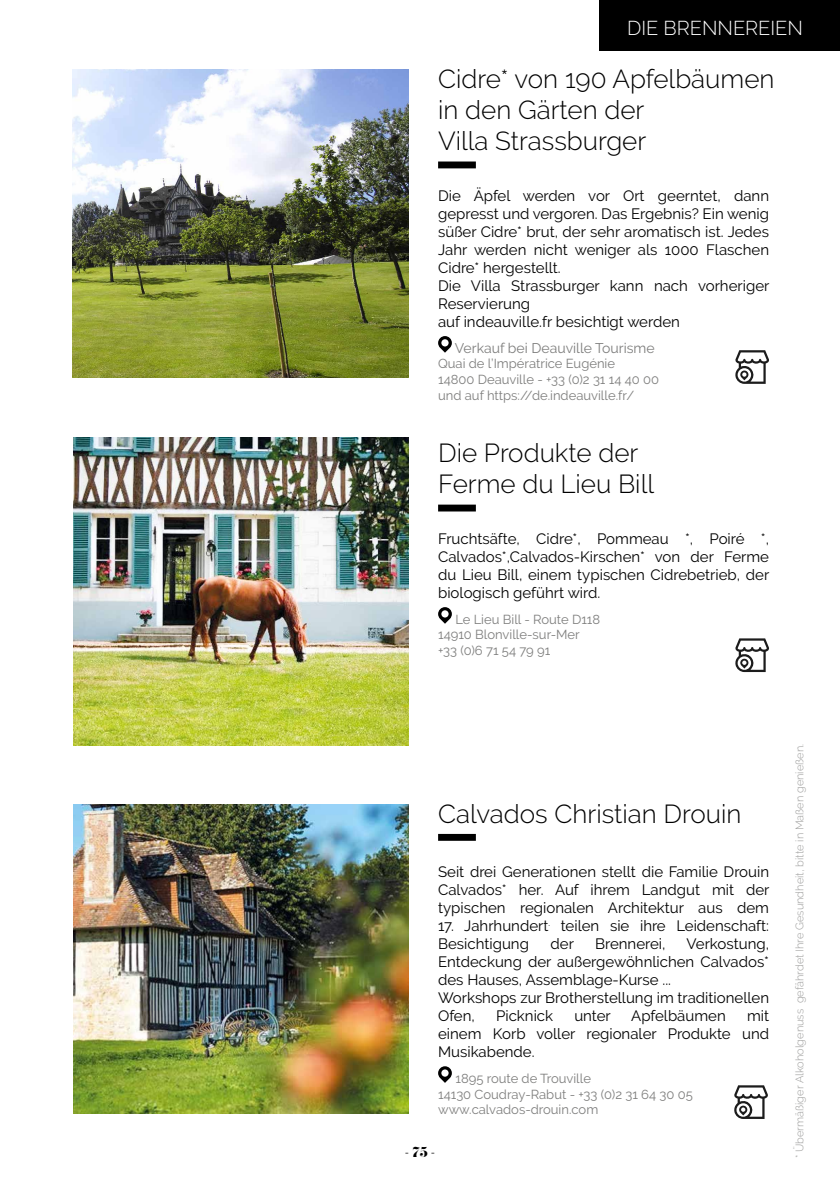
<style>
.page{position:relative;width:840px;height:1191px;background:#fff}
.page>*{position:absolute;margin:0;border:0;box-sizing:border-box;transform-origin:0 0}
.t1{font:300 26px/31.2px "Raleway";color:#000}
.t2{font:300 20px "Raleway";color:#fff}
.t3{font:15px/18px "Raleway";color:#000}
.t4{font:14px "Raleway";color:#7e7e7d}
.t5{font:14px "Pistilli";color:#000}
.t6{font:13px/15.6px "Raleway";color:#7e7e7d}
.t7{font:300 11px "Raleway";color:#9d9d9c}
</style>
<div class="page">
<svg style="left:438px;top:336px;width:13px;height:17px"></svg>
<img style="left:72px;top:69px;width:336px;height:308px">
<div style="left:438px;top:161px;width:37px;height:7px;background:#000"></div>
<img style="left:73px;top:437px;width:335px;height:308px">
<div style="left:438px;top:504px;width:37px;height:7px;background:#000"></div>
<svg style="left:438px;top:607px;width:13px;height:17px"></svg>
<div style="left:438px;top:834px;width:37px;height:7px;background:#000"></div>
<svg style="left:438px;top:1066px;width:13px;height:17px"></svg>
<img style="left:73px;top:805px;width:335px;height:308px">
<div style="left:599px;top:0;width:240px;height:50px;background:#000"></div>
<svg style="left:735px;top:350px;width:34px;height:34px"></svg>
<svg style="left:735px;top:638px;width:34px;height:34px"></svg>
<svg style="left:734px;top:1085px;width:33px;height:34px"></svg>
<h2 class="t2" style="left:626px;top:16px;width:177px">DIE BRENNEREIEN</h2>
<h1 class="t1" style="left:438px;top:63px;width:338px">Cidre* von 190 Apfelbäumen in den Gärten der<br>Villa Strassburger</h1>
<p class="t3" style="left:438px;top:186px;width:332px">Die Äpfel werden vor Ort geerntet, dann gepresst und vergoren. Das Ergebnis? Ein wenig süßer Cidre* brut, der sehr aromatisch ist. Jedes Jahr werden nicht weniger als 1000 Flaschen Cidre* hergestellt.<br>Die Villa Strassburger kann nach vorheriger Reservierung<br>auf indeauville.fr besichtigt werden</p>
<p class="t4" style="left:454px;top:340px;width:201px">Verkauf bei Deauville Tourisme</p>
<p class="t6" style="left:438px;top:356px;width:222px">Quai de l’Impératrice Eugénie<br>14800 Deauville - +33 (0)2 31 14 40 00 und auf https://de.indeauville.fr/</p>
<h1 class="t1" style="left:438px;top:437px;width:217px">Die Produkte der<br>Ferme du Lieu Bill</h1>
<p class="t3" style="left:438px;top:529px;width:332px;text-align:justify">Fruchtsäfte, Cidre*, Pommeau *, Poiré *, Calvados*,Calvados-Kirschen* von der Ferme du Lieu Bill, einem typischen Cidrebetrieb, der biologisch geführt wird.</p>
<p class="t6" style="left:438px;top:611px;width:163px;text-indent:17px">Le Lieu Bill - Route D118<br>14910 Blonville-sur-Mer +33 (0)6 71 54 79 91</p>
<h1 class="t1" style="left:438px;top:798px;width:304px">Calvados Christian Drouin</h1>
<p class="t3" style="left:438px;top:862px;width:332px;text-align:justify">Seit drei Generationen stellt die Familie Drouin Calvados* her. Auf ihrem Landgut mit der typischen regionalen Architektur aus dem</p>
<p class="t3" style="left:438px;top:916px;width:332px">17. Jahrhundert<sup>.</sup> teilen sie ihre Leidenschaft:<br>Besichtigung</p>
<p class="t3" style="left:438px;top:934px;width:332px;text-indent:248px">Verkostung,<br>Entdeckung der außergewöhnlichen Calvados* des Hauses, Assemblage-Kurse ...<br>Workshops zur Brotherstellung im traditionellen<br>Ofen,</p>
<p class="t3" style="left:550px;top:934px;width:25px">der</p>
<p class="t3" style="left:595px;top:934px;width:72px">Brennerei,</p>
<p class="t3" style="left:496px;top:1006px;width:58px">Picknick</p>
<p class="t3" style="left:574px;top:1006px;width:38px">unter</p>
<p class="t3" style="left:631px;top:1006px;width:96px">Apfelbäumen</p>
<p class="t3" style="left:438px;top:1006px;width:332px;text-align:justify;text-indent:309px">mit einem Korb voller regionaler Produkte und Musikabende.</p>
<p class="t6" style="left:438px;top:1070px;width:256px;text-indent:17px">1895 route de Trouville<br>14130 Coudray-Rabut - +33 (0)2 31 64 30 05 www.calvados-drouin.com</p>
<p class="t5" style="left:404px;top:1142px;width:32px">- 75 -</p>
<p class="t7" style="left:792px;top:1158px;width:416px;rotate:-90deg">* Übermäßiger Alkoholgenuss gefährdet Ihre Gesundheit, bitte in Maßen genießen.</p>
</div>
